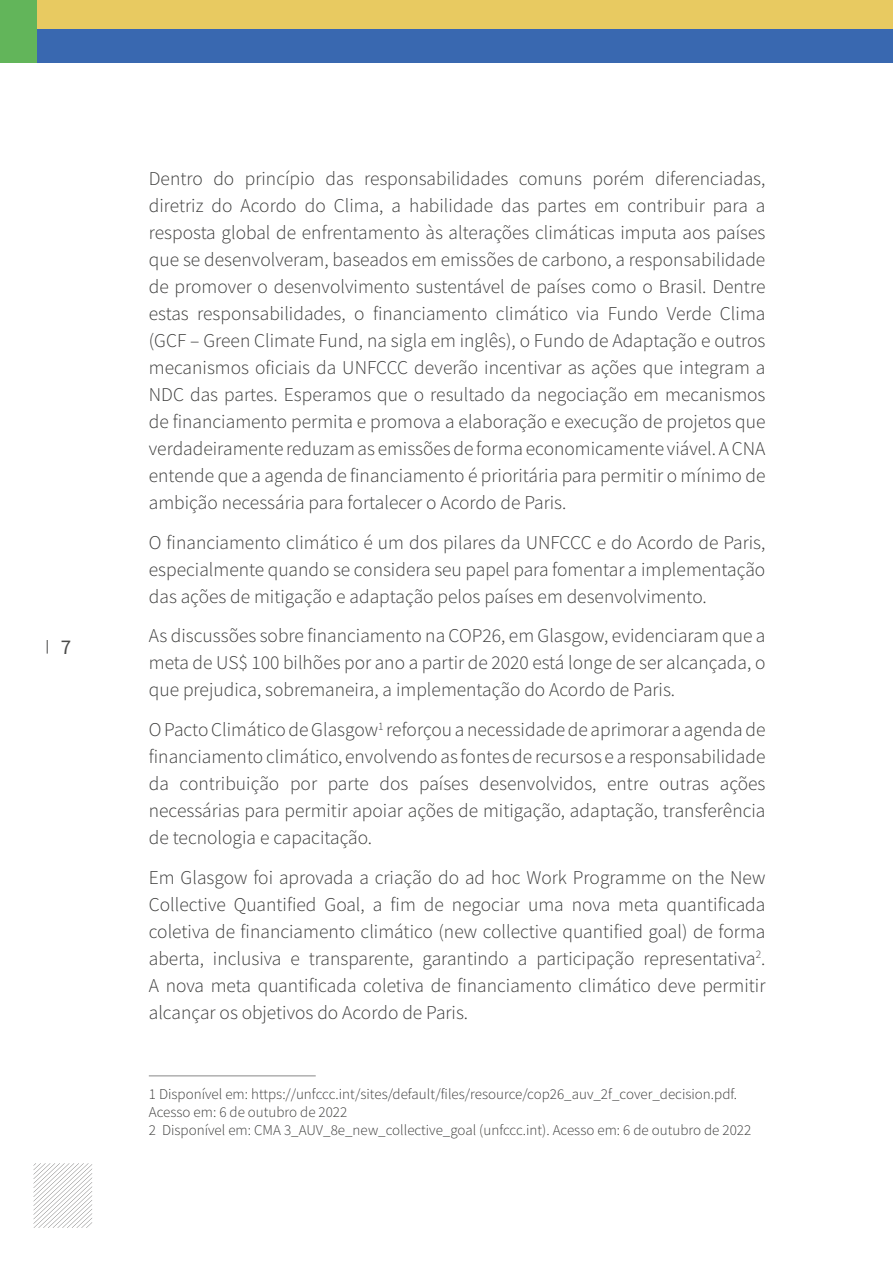
<style>
.page{position:relative;width:893px;height:1263px;background:#fff}
.page>*{position:absolute;margin:0;border:0;box-sizing:border-box;transform-origin:0 0}
.t1{font:21px "Source Sans Variable";color:#4a4a49}
.t2{font:19.5px/27px "Source Sans Variable";color:#3c3c3b;text-align:justify}
.t3{font:15px/18px "Source Sans Variable";color:#3c3c3b}
</style>
<div class="page">
<div style="left:37px;top:0;width:856px;height:30px;background:#e8ca61"></div>
<div style="left:37px;top:30px;width:856px;height:33px;background:#3968b0"></div>
<div style="left:0;top:0;width:37px;height:63px;background:#62b55a"></div>
<svg style="left:34px;top:1163px;width:58px;height:65px"></svg>
<svg style="left:47px;top:640px;width:1px;height:14px"></svg>
<hr style="left:149px;top:1075px;width:167px;height:1px;background:#878787">
<p class="t1" style="left:61px;top:634px;width:12px">7</p>
<p class="t2" style="left:149px;top:165px;width:618px">Dentro do princípio das responsabilidades comuns porém diferenciadas, diretriz do Acordo do Clima, a habilidade das partes em contribuir para a resposta global de enfrentamento às alterações climáticas imputa aos países que se desenvolveram, baseados em emissões de carbono, a responsabilidade de promover o desenvolvimento sustentável de países como o Brasil. Dentre estas responsabilidades, o financiamento climático via Fundo Verde Clima (GCF – Green Climate Fund, na sigla em inglês), o Fundo de Adaptação e outros mecanismos oficiais da UNFCCC deverão incentivar as ações que integram a NDC das partes. Esperamos que o resultado da negociação em mecanismos de financiamento permita e promova a elaboração e execução de projetos que verdadeiramente reduzam as emissões de forma economicamente viável. A CNA entende que a agenda de financiamento é prioritária para permitir o mínimo de ambição necessária para fortalecer o Acordo de Paris.</p>
<p class="t2" style="left:149px;top:529px;width:618px">O financiamento climático é um dos pilares da UNFCCC e do Acordo de Paris, especialmente quando se considera seu papel para fomentar a implementação das ações de mitigação e adaptação pelos países em desenvolvimento.</p>
<p class="t2" style="left:149px;top:623px;width:618px">As discussões sobre financiamento na COP26, em Glasgow, evidenciaram que a meta de US$ 100 bilhões por ano a partir de 2020 está longe de ser alcançada, o que prejudica, sobremaneira, a implementação do Acordo de Paris.</p>
<p class="t2" style="left:149px;top:716px;width:618px">O Pacto Climático de Glasgow<sup>1</sup> reforçou a necessidade de aprimorar a agenda de financiamento climático, envolvendo as fontes de recursos e a responsabilidade da contribuição por parte dos países desenvolvidos, entre outras ações necessárias para permitir apoiar ações de mitigação, adaptação, transferência de tecnologia e capacitação.</p>
<p class="t2" style="left:149px;top:864px;width:618px">Em Glasgow foi aprovada a criação do ad hoc Work Programme on the New Collective Quantified Goal, a fim de negociar uma nova meta quantificada coletiva de financiamento climático (new collective quantified goal) de forma aberta, inclusiva e transparente, garantindo a participação representativa<sup>2</sup>.<br>A nova meta quantificada coletiva de financiamento climático deve permitir alcançar os objetivos do Acordo de Paris.</p>
<p class="t3" style="left:149px;top:1085px;width:604px">1 Disponível em: https://unfccc.int/sites/default/files/resource/cop26_auv_2f_cover_decision.pdf.<br>Acesso em: 6 de outubro de 2022<br>2 Disponível em: CMA 3_AUV_8e_new_collective_goal (unfccc.int). Acesso em: 6 de outubro de 2022</p>
</div>
